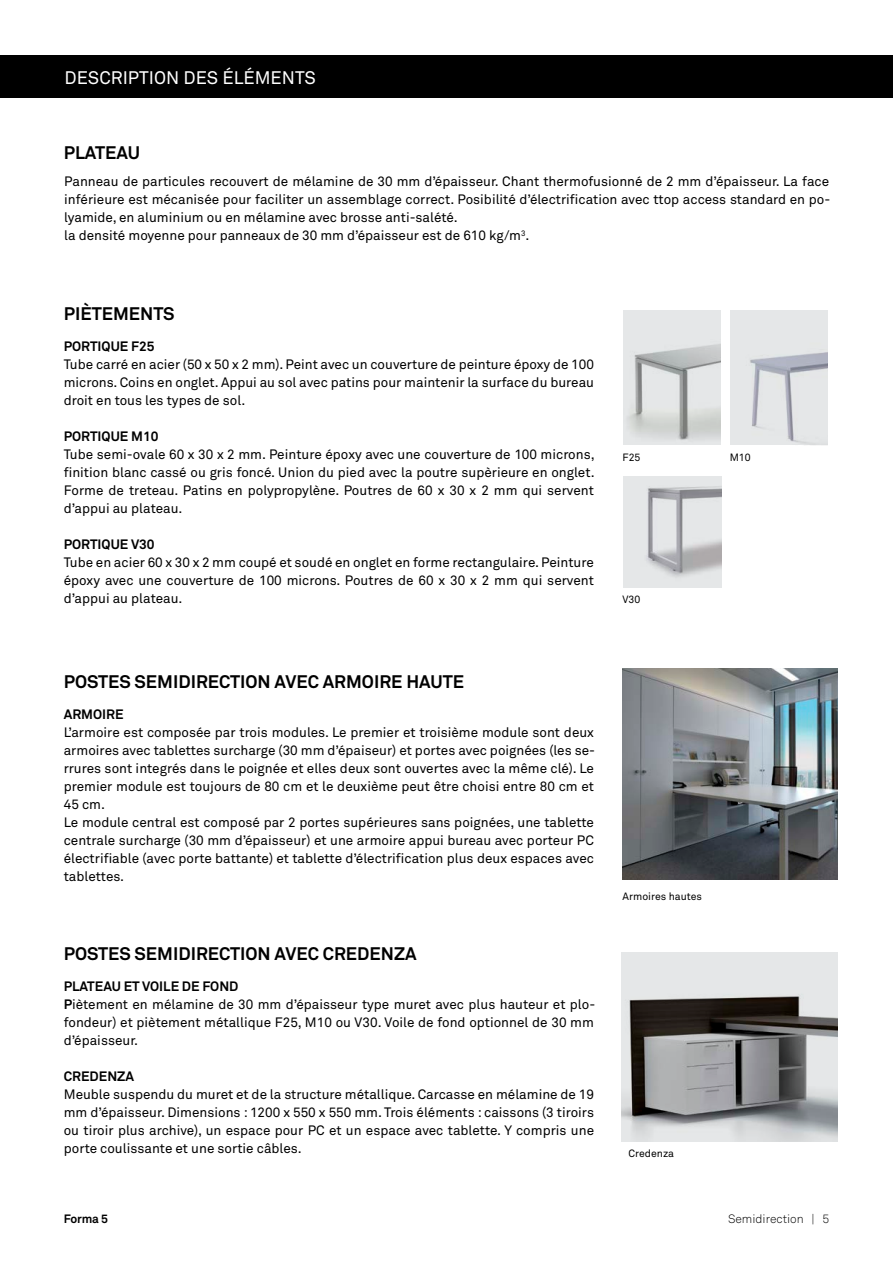
<style>
.page{position:relative;width:893px;height:1263px;background:#fff}
.page>*{position:absolute;margin:0;border:0;box-sizing:border-box;transform-origin:0 0}
.t1{font:700 18px "Akkurat";color:#000}
.t2{font:18px "Akkurat";color:#fff}
.t3{font:13.5px/18px "Akkurat";color:#000;text-align:justify}
.t4{font:700 13.5px "Akkurat";color:#000}
.t5{font:300 12px "Akkurat";color:#000}
.t6{font:700 12px "Akkurat";letter-spacing:-.02em;color:#000}
.t7{font:10.5px "Akkurat";color:#000}
.s1{font-weight:700}
</style>
<div class="page">
<div style="left:623px;top:310px;width:97px;height:135px;background:#e5e7e8"></div>
<img style="left:628px;top:344px;width:92px;height:96px">
<img style="left:730px;top:310px;width:98px;height:135px">
<img style="left:623px;top:476px;width:98px;height:110px">
<img style="left:622px;top:668px;width:215px;height:211px">
<div style="left:621px;top:952px;width:216px;height:190px;background:#e5e7e8"></div>
<img style="left:621px;top:996px;width:216px;height:146px">
<div style="left:0;top:55px;width:893px;height:43px;background:#000"></div>
<h1 class="t2" style="left:65px;top:66px;width:253px">DESCRIPTION DES ÉLÉMENTS</h1>
<h1 class="t1" style="left:64px;top:141px;width:78px">PLATEAU</h1>
<p class="t3" style="left:64px;top:172px;width:768px;text-align:left">Panneau de particules recouvert de mélamine de 30 mm d’épaisseur. Chant thermofusionné de 2 mm d’épaisseur. La face inférieure est mécanisée pour faciliter un assemblage correct. Posibilité d’électrification avec ttop access standard en po&shy;lyamide, en aluminium ou en mélamine avec brosse anti-salété.<br>la densité moyenne pour panneaux de 30 mm d’épaisseur est de 610 kg/m<sup>3</sup>.</p>
<h1 class="t1" style="left:64px;top:302px;width:112px">PIÈTEMENTS</h1>
<p class="t4" style="left:64px;top:338px;width:92px">PORTIQUE F25</p>
<p class="t3" style="left:64px;top:355px;width:532px">Tube carré en acier (50 x 50 x 2 mm). Peint avec un couverture de peinture époxy de 100 microns. Coins en onglet. Appui au sol avec patins pour maintenir la surface du bureau droit en tous les types de sol.</p>
<p class="t4" style="left:64px;top:428px;width:96px">PORTIQUE M10</p>
<p class="t3" style="left:64px;top:445px;width:532px">Tube semi-ovale 60 x 30 x 2 mm. Peinture époxy avec une couverture de 100 microns, finition blanc cassé ou gris foncé. Union du pied avec la poutre supèrieure en onglet.<br>Forme de treteau. Patins en polypropylène. Poutres de 60 x 30 x 2 mm qui servent d’appui au plateau.</p>
<p class="t4" style="left:64px;top:536px;width:92px">PORTIQUE V30</p>
<p class="t3" style="left:64px;top:553px;width:532px">Tube en acier 60 x 30 x 2 mm coupé et soudé en onglet en forme rectangulaire. Peinture époxy avec une couverture de 100 microns. Poutres de 60 x 30 x 2 mm qui servent d’appui au plateau.</p>
<h1 class="t1" style="left:64px;top:670px;width:402px">POSTES SEMIDIRECTION AVEC ARMOIRE HAUTE</h1>
<p class="t4" style="left:64px;top:705px;width:61px">ARMOIRE</p>
<p class="t3" style="left:64px;top:723px;width:533px;text-align:left">L’armoire est composée par trois modules. Le premier et troisième module sont deux armoires avec tablettes surcharge (30 mm d’épaiseur) et portes avec poignées (les se&shy;rrures sont integrés dans le poignée et elles deux sont ouvertes avec la même clé). Le premier module est toujours de 80 cm et le deuxième peut être choisi entre 80 cm et 45 cm.<br>Le module central est composé par 2 portes supérieures sans poignées, une tablette centrale surcharge (30 mm d’épaisseur) et une armoire appui bureau avec porteur PC électrifiable (avec porte battante) et tablette d’électrification plus deux espaces avec tablettes.</p>
<h1 class="t1" style="left:64px;top:942px;width:354px">POSTES SEMIDIRECTION AVEC CREDENZA</h1>
<p class="t3" style="left:64px;top:977px;width:533px;text-align:left"><span class="s1">PLATEAU ET VOILE DE FOND<br>P</span>iètement en mélamine de 30 mm d’épaisseur type muret avec plus hauteur et plo&shy;fondeur) et piètement métallique F25, M10 ou V30. Voile de fond optionnel de 30 mm d’épaisseur.</p>
<p class="t4" style="left:64px;top:1068px;width:72px">CREDENZA</p>
<p class="t3" style="left:64px;top:1085px;width:532px">Meuble suspendu du muret et de la structure métallique. Carcasse en mélamine de 19 mm d’épaisseur. Dimensions : 1200 x 550 x 550 mm. Trois éléments : caissons (3 tiroirs ou tiroir plus archive), un espace pour PC et un espace avec tablette. Y compris une porte coulissante et une sortie câbles.</p>
<p class="t6" style="left:64px;top:1211px;width:46px">Forma 5</p>
<p class="t7" style="left:622px;top:450px;width:19px">F25</p>
<p class="t7" style="left:730px;top:450px;width:22px">M10</p>
<p class="t7" style="left:622px;top:592px;width:19px">V30</p>
<p class="t7" style="left:622px;top:890px;width:81px">Armoires hautes</p>
<p class="t7" style="left:628px;top:1147px;width:47px">Credenza</p>
<p class="t5" style="left:728px;top:1211px;width:103px">Semidirection | 5</p>
</div>
